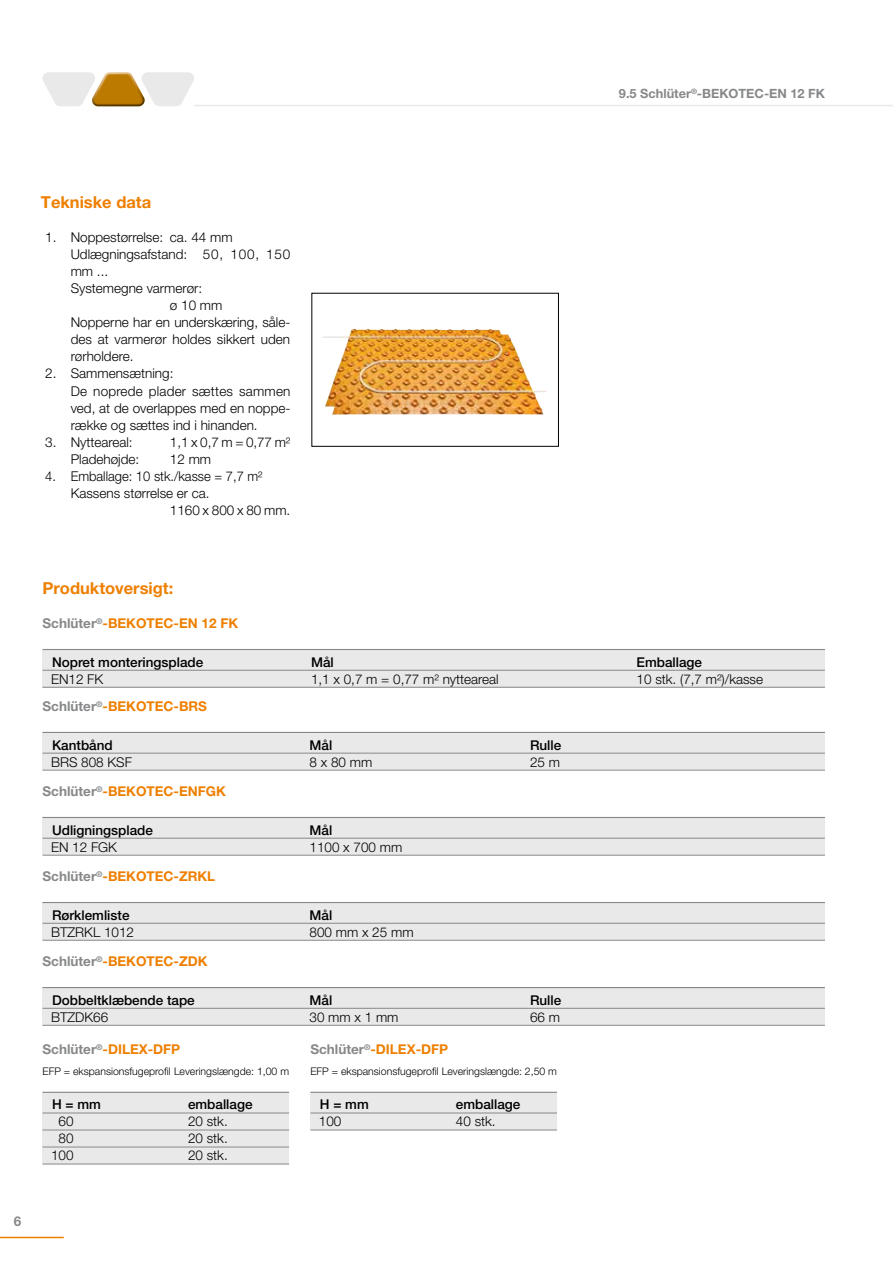
<style>
.page{position:relative;width:893px;height:1263px;background:#fff}
.page>*{position:absolute;margin:0;border:0;box-sizing:border-box;transform-origin:0 0}
.t1{font:700 16.5px "Helvetica Neue LT Pro";color:#ee7f00}
.t2{font:300 13.5px/17px "Helvetica Neue LT Pro";color:#000}
.t3{font:700 13.5px "Helvetica Neue LT Pro";color:#ee7f00}
.t4{font:500 13.5px "Helvetica Neue LT Pro";color:#000}
.t5{font:300 13.5px "Helvetica Neue LT Pro";color:#000;scale:.96 1}
.t6{font:700 13.5px "Helvetica Neue LT Pro";color:#87888a}
.t7{font:700 12.75px "Helvetica Neue LT Pro";color:#87888a}
.t8{font:300 10.5px "Helvetica Neue LT Pro";color:#000}
.s1{color:#87888a}
</style>
<div class="page">
<hr style="left:194px;top:105px;width:699px;height:1px;background:#e9e9ea">
<svg style="left:43px;top:72px;width:151px;height:34px"></svg>
<hr style="left:0;top:1237px;width:64px;height:1px;background:#ee7f00">
<div style="left:43px;top:733px;width:782px;height:37px;background:#e9e9ea"></div>
<div style="left:43px;top:651px;width:782px;height:37px;background:#e9e9ea"></div>
<hr style="left:43px;top:649px;width:782px;height:1px;background:#87888a">
<hr style="left:43px;top:670px;width:782px;height:1px;background:#87888a">
<hr style="left:43px;top:687px;width:782px;height:1px;background:#87888a">
<hr style="left:43px;top:732px;width:782px;height:1px;background:#87888a">
<hr style="left:43px;top:753px;width:782px;height:1px;background:#87888a">
<hr style="left:43px;top:770px;width:782px;height:1px;background:#87888a">
<div style="left:43px;top:1092px;width:246px;height:72px;background:#e9e9ea"></div>
<hr style="left:43px;top:1092px;width:246px;height:1px;background:#87888a">
<hr style="left:43px;top:1112px;width:246px;height:1px;background:#87888a">
<hr style="left:43px;top:1130px;width:246px;height:1px;background:#87888a">
<hr style="left:43px;top:1147px;width:246px;height:1px;background:#87888a">
<hr style="left:43px;top:1164px;width:246px;height:1px;background:#87888a">
<div style="left:310px;top:1092px;width:247px;height:38px;background:#e9e9ea"></div>
<hr style="left:310px;top:1092px;width:247px;height:1px;background:#87888a">
<hr style="left:310px;top:1112px;width:247px;height:1px;background:#87888a">
<hr style="left:310px;top:1130px;width:247px;height:1px;background:#87888a">
<div style="left:43px;top:818px;width:782px;height:37px;background:#e9e9ea"></div>
<hr style="left:43px;top:817px;width:782px;height:1px;background:#87888a">
<hr style="left:43px;top:838px;width:782px;height:1px;background:#87888a">
<hr style="left:43px;top:855px;width:782px;height:1px;background:#87888a">
<div style="left:43px;top:903px;width:782px;height:37px;background:#e9e9ea"></div>
<hr style="left:43px;top:902px;width:782px;height:1px;background:#87888a">
<hr style="left:43px;top:923px;width:782px;height:1px;background:#87888a">
<hr style="left:43px;top:940px;width:782px;height:1px;background:#87888a">
<div style="left:43px;top:988px;width:782px;height:37px;background:#e9e9ea"></div>
<hr style="left:43px;top:987px;width:782px;height:1px;background:#87888a">
<hr style="left:43px;top:1008px;width:782px;height:1px;background:#87888a">
<hr style="left:43px;top:1025px;width:782px;height:1px;background:#87888a">
<img style="left:354px;top:328px;width:193px;height:87px">
<img style="left:323px;top:329px;width:111px;height:86px">
<p class="t7" style="left:619px;top:86px;width:207px">9.5 Schlüter<sup>®</sup>-BEKOTEC-EN 12 FK</p>
<p class="t1" style="left:41px;top:192px;width:112px">Tekniske data</p>
<p class="t2" style="left:45px;top:229px;width:189px">1. Noppestørrelse: ca. 44 mm</p>
<p class="t2" style="left:71px;top:246px;width:221px">Udlægningsafstand: 50, 100, 150</p>
<p class="t2" style="left:71px;top:263px;width:39px">mm ...</p>
<p class="t2" style="left:71px;top:280px;width:133px">Systemegne varmerør:</p>
<p class="t2" style="left:170px;top:297px;width:54px">ø 10 mm</p>
<p class="t2" style="left:71px;top:314px;width:221px">Nopperne har en underskæring, såle-</p>
<p class="t2" style="left:71px;top:331px;width:221px">des at varmerør holdes sikkert uden</p>
<p class="t2" style="left:71px;top:348px;width:64px">rørholdere.</p>
<p class="t2" style="left:71px;top:365px;width:221px;text-indent:-26px">2. Sammensætning:<br>De noprede plader sættes sammen ved, at de overlappes med en noppe&shy;række og sættes ind i hinanden.</p>
<p class="t2" style="left:45px;top:433px;width:89px">3. Nytteareal:</p>
<p class="t2" style="left:170px;top:433px;width:122px">1,1 x 0,7 m = 0,77 m²</p>
<p class="t2" style="left:71px;top:450px;width:70px">Pladehøjde:</p>
<p class="t2" style="left:170px;top:450px;width:43px">12 mm</p>
<p class="t5" style="left:45px;top:467px;width:228px">4. Emballage: 10 stk./kasse = 7,7 m²</p>
<p class="t2" style="left:71px;top:484px;width:141px">Kassens størrelse er ca.</p>
<p class="t2" style="left:170px;top:501px;width:122px">1160 x 800 x 80 mm.</p>
<p class="t1" style="left:43px;top:578px;width:132px">Produktoversigt:</p>
<p class="t3" style="left:43px;top:615px;width:197px"><span class="s1">Schlüter</span><sup>®</sup>-BEKOTEC-EN 12 FK</p>
<p class="t4" style="left:52px;top:654px;width:153px">Nopret monteringsplade</p>
<p class="t4" style="left:311px;top:654px;width:24px">Mål</p>
<p class="t4" style="left:637px;top:654px;width:67px">Emballage</p>
<p class="t2" style="left:51px;top:670px;width:54px">EN12 FK</p>
<p class="t2" style="left:311px;top:670px;width:189px">1,1 x 0,7 m = 0,77 m² nytteareal</p>
<p class="t2" style="left:637px;top:670px;width:128px">10 stk. (7,7 m²)/kasse</p>
<p class="t3" style="left:43px;top:698px;width:166px"><span class="s1">Schlüter</span><sup>®</sup>-BEKOTEC-BRS</p>
<p class="t4" style="left:52px;top:737px;width:62px">Kantbånd</p>
<p class="t4" style="left:310px;top:737px;width:24px">Mål</p>
<p class="t4" style="left:530px;top:737px;width:33px">Rulle</p>
<p class="t2" style="left:51px;top:753px;width:83px">BRS 808 KSF</p>
<p class="t2" style="left:310px;top:753px;width:64px">8 x 80 mm</p>
<p class="t2" style="left:530px;top:753px;width:32px">25 m</p>
<p class="t3" style="left:43px;top:783px;width:185px"><span class="s1">Schlüter</span><sup>®</sup>-BEKOTEC-ENFGK</p>
<p class="t4" style="left:52px;top:822px;width:103px">Udligningsplade</p>
<p class="t4" style="left:310px;top:822px;width:24px">Mål</p>
<p class="t2" style="left:51px;top:838px;width:68px">EN 12 FGK</p>
<p class="t2" style="left:310px;top:838px;width:94px">1100 x 700 mm</p>
<p class="t3" style="left:43px;top:868px;width:174px"><span class="s1">Schlüter</span><sup>®</sup>-BEKOTEC-ZRKL</p>
<p class="t4" style="left:52px;top:907px;width:79px">Rørklemliste</p>
<p class="t4" style="left:310px;top:907px;width:24px">Mål</p>
<p class="t2" style="left:51px;top:923px;width:85px">BTZRKL 1012</p>
<p class="t2" style="left:310px;top:923px;width:106px">800 mm x 25 mm</p>
<p class="t3" style="left:43px;top:953px;width:167px"><span class="s1">Schlüter</span><sup>®</sup>-BEKOTEC-ZDK</p>
<p class="t4" style="left:52px;top:992px;width:144px">Dobbeltklæbende tape</p>
<p class="t4" style="left:310px;top:992px;width:24px">Mål</p>
<p class="t4" style="left:530px;top:992px;width:33px">Rulle</p>
<p class="t2" style="left:51px;top:1008px;width:59px">BTZDK66</p>
<p class="t2" style="left:310px;top:1008px;width:91px">30 mm x 1 mm</p>
<p class="t2" style="left:530px;top:1008px;width:32px">66 m</p>
<p class="t3" style="left:43px;top:1041px;width:139px"><span class="s1">Schlüter</span><sup>®</sup>-DILEX-DFP</p>
<p class="t8" style="left:43px;top:1065px;width:248px">EFP = ekspansionsfugeprofil Leveringslængde: 1,00 m</p>
<p class="t4" style="left:52px;top:1096px;width:50px">H = mm</p>
<p class="t4" style="left:188px;top:1096px;width:66px">emballage</p>
<p class="t2" style="left:59px;top:1113px;width:17px">60</p>
<p class="t2" style="left:188px;top:1113px;width:41px">20 stk.</p>
<p class="t2" style="left:59px;top:1130px;width:17px">80</p>
<p class="t2" style="left:188px;top:1130px;width:41px">20 stk.</p>
<p class="t2" style="left:51px;top:1147px;width:24px">100</p>
<p class="t2" style="left:188px;top:1147px;width:41px">20 stk.</p>
<p class="t3" style="left:310px;top:1041px;width:139px"><span class="s1">Schlüter</span><sup>®</sup>-DILEX-DFP</p>
<p class="t8" style="left:310px;top:1065px;width:248px">EFP = ekspansionsfugeprofil Leveringslængde: 2,50 m</p>
<p class="t4" style="left:320px;top:1096px;width:50px">H = mm</p>
<p class="t4" style="left:456px;top:1096px;width:66px">emballage</p>
<p class="t2" style="left:319px;top:1113px;width:24px">100</p>
<p class="t2" style="left:456px;top:1113px;width:41px">40 stk.</p>
<p class="t6" style="left:14px;top:1213px;width:9px">6</p>
</div>
